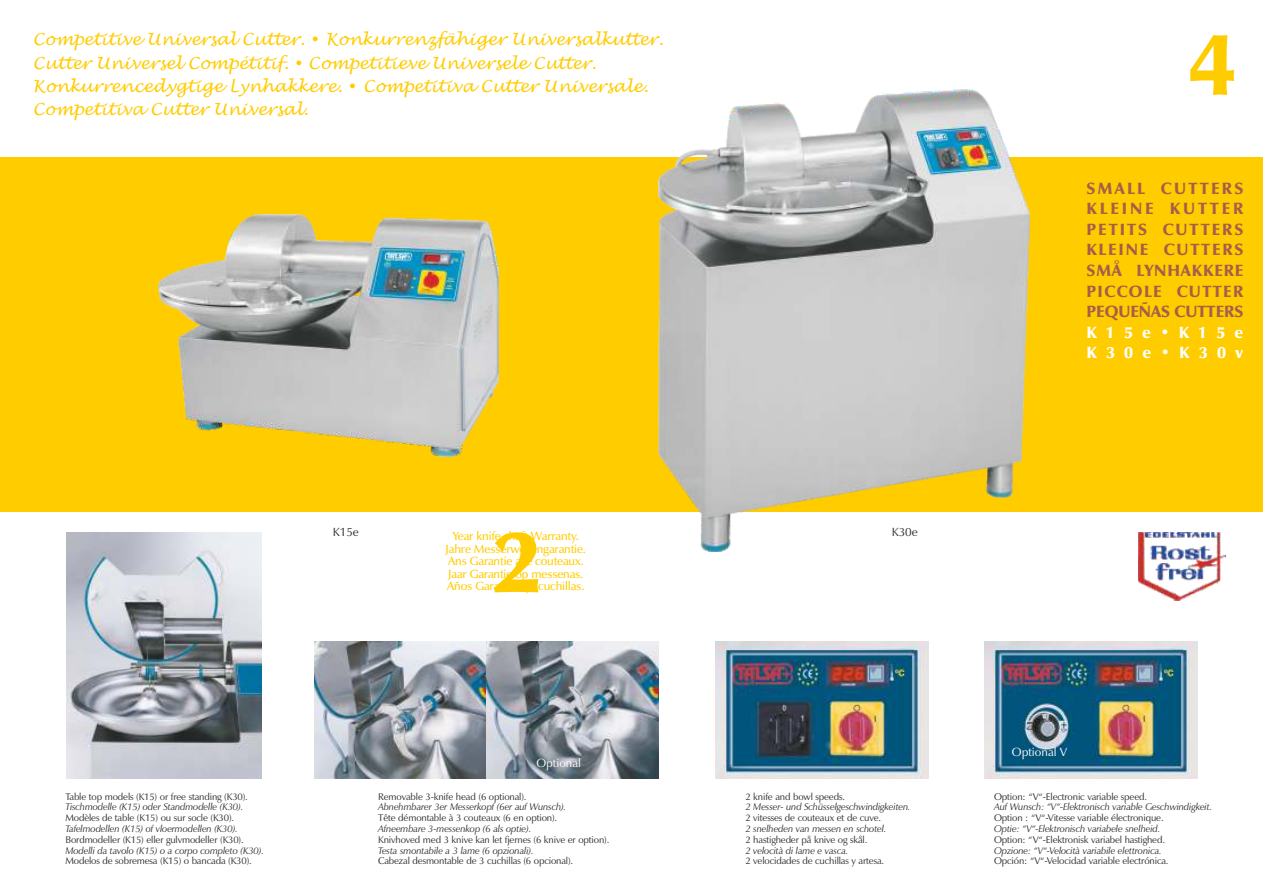
<style>
.page{position:relative;width:1263px;height:893px;background:#fff}
.page>*{position:absolute;margin:0;border:0;box-sizing:border-box;transform-origin:0 0}
.t1{font:900 90px "Zapf Humanist 601 BT";color:#fc0}
.t2{font:italic 16.5px/23.4px "Lucida Handwriting";color:#fc0}
.t3{font:900 16.5px/20.5px "Zapf Humanist 601 BT";letter-spacing:.055em;color:#a65e4a;text-align:justify}
.t4{font:900 16.5px/20.5px "Zapf Humanist 601 BT";letter-spacing:.55em;color:#fff}
.t5{font:600 12px/12.6px "Zapf Humanist 601 BT";letter-spacing:-.015em;color:#fc0;text-align:center}
.t6{font:12px "Zapf Humanist 601 BT";color:#fff}
.t7{font:12px "Zapf Humanist 601 BT";color:#2b2929}
.t8{font:9.75px "Zapf Humanist 601 BT";letter-spacing:-.015em;color:#2b2929}
.t9{font:italic 9.75px "Zapf Humanist 601 BT";letter-spacing:-.015em;color:#2b2929}
.s1{font-family:"Zapf Humanist 601 BT";font-style:normal}
</style>
<div class="page">
<div style="left:0;top:157px;width:1263px;height:355px;background:#fc0"></div>
<img style="left:716px;top:642px;width:213px;height:136px">
<img style="left:315px;top:642px;width:344px;height:136px">
<img style="left:984px;top:642px;width:213px;height:136px">
<img style="left:67px;top:532px;width:194px;height:246px">
<img style="left:1138px;top:533px;width:87px;height:68px">
<img style="left:158px;top:215px;width:341px;height:241px">
<img style="left:658px;top:89px;width:371px;height:462px">
<p class="t2" style="left:33px;top:29px;width:632px">Competitive Universal Cutter. <span class="s1">•</span> Konkurrenzfähiger Universalkutter.<br>Cutter Universel Compétitif. <span class="s1">•</span> Competitieve Universele Cutter.<br>Konkurrencedygtige Lynhakkere. <span class="s1">•</span> Competitiva Cutter Universale.<br>Competitiva Cutter Universal.</p>
<h1 class="t1" style="left:1187px;top:27px;width:51px">4</h1>
<p class="t8" style="left:65px;top:792px;width:184px">Table top models (K15) or free standing (K30).</p>
<p class="t9" style="left:65px;top:803px;width:179px">Tischmodelle (K15) oder Standmodelle (K30).</p>
<p class="t8" style="left:65px;top:814px;width:170px">Modèles de table (K15) ou sur socle (K30).</p>
<p class="t9" style="left:65px;top:824px;width:174px">Tafelmodellen (K15) of vloermodellen (K30).</p>
<p class="t8" style="left:65px;top:835px;width:180px">Bordmodeller (K15) eller gulvmodeller (K30).</p>
<p class="t9" style="left:65px;top:846px;width:200px">Modelli da tavolo (K15) o a corpo completo (K30).</p>
<p class="t8" style="left:65px;top:857px;width:188px">Modelos de sobremesa (K15) o bancada (K30).</p>
<p class="t7" style="left:333px;top:527px;width:28px">K15e</p>
<p class="t5" style="left:446px;top:531px;width:142px">Year knife shaft Warranty.<br>Jahre Messerwellengarantie.<br>Ans Garantie axe couteaux.<br>Jaar Garantie op messenas.<br>Años Garantía eje cuchillas.</p>
<h1 class="t1" style="left:492px;top:524px;width:51px">2</h1>
<p class="t6" style="left:536px;top:758px;width:46px">Optional</p>
<p class="t8" style="left:378px;top:792px;width:150px">Removable 3-knife head (6 optional).</p>
<p class="t9" style="left:378px;top:803px;width:190px">Abnehmbarer 3er Messerkopf (6er auf Wunsch).</p>
<p class="t8" style="left:378px;top:814px;width:181px">Tête démontable à 3 couteaux (6 en option).</p>
<p class="t9" style="left:378px;top:824px;width:155px">Afneembare 3-messenkop (6 als optie).</p>
<p class="t8" style="left:378px;top:835px;width:233px">Knivhoved med 3 knive kan let fjernes (6 knive er option).</p>
<p class="t9" style="left:378px;top:846px;width:157px">Testa smontabile a 3 lame (6 opzionali).</p>
<p class="t8" style="left:378px;top:857px;width:197px">Cabezal desmontable de 3 cuchillas (6 opcional).</p>
<p class="t7" style="left:892px;top:527px;width:28px">K30e</p>
<h2 class="t3" style="left:1086px;top:179px;width:158px">SMALL CUTTERS KLEINE KUTTER PETITS CUTTERS KLEINE CUTTERS SMÅ LYNHAKKERE PICCOLE CUTTER PEQUEÑAS CUTTERS</h2>
<h2 class="t4" style="left:1086px;top:323px;width:158px">K15e•K15e<br>K30e•K30v</h2>
<p class="t8" style="left:745px;top:792px;width:101px">2 knife and bowl speeds.</p>
<p class="t9" style="left:745px;top:803px;width:166px">2 Messer- und Schüsselgeschwindigkeiten.</p>
<p class="t8" style="left:745px;top:814px;width:137px">2 vitesses de couteaux et de cuve.</p>
<p class="t9" style="left:745px;top:824px;width:143px">2 snelheden van messen en schotel.</p>
<p class="t8" style="left:745px;top:835px;width:124px">2 hastigheder på knive og skål.</p>
<p class="t9" style="left:745px;top:846px;width:105px">2 velocità di lame e vasca.</p>
<p class="t8" style="left:745px;top:857px;width:140px">2 velocidades de cuchillas y artesa.</p>
<p class="t6" style="left:1012px;top:747px;width:57px">Optional V</p>
<p class="t8" style="left:994px;top:792px;width:155px">Option: “V“-Electronic variable speed.</p>
<p class="t9" style="left:994px;top:803px;width:220px">Auf Wunsch: “V“-Elektronisch variable Geschwindigkeit.</p>
<p class="t8" style="left:994px;top:814px;width:171px">Option : “V“-Vitesse variable électronique.</p>
<p class="t9" style="left:994px;top:824px;width:168px">Optie: “V“-Elektronisch variabele snelheid.</p>
<p class="t8" style="left:994px;top:835px;width:172px">Option: “V“-Elektronisk variabel hastighed.</p>
<p class="t9" style="left:994px;top:846px;width:169px">Opzione: “V“-Velocità variabile elettronica.</p>
<p class="t8" style="left:994px;top:857px;width:176px">Opción: “V“-Velocidad variable electrónica.</p>
</div>
